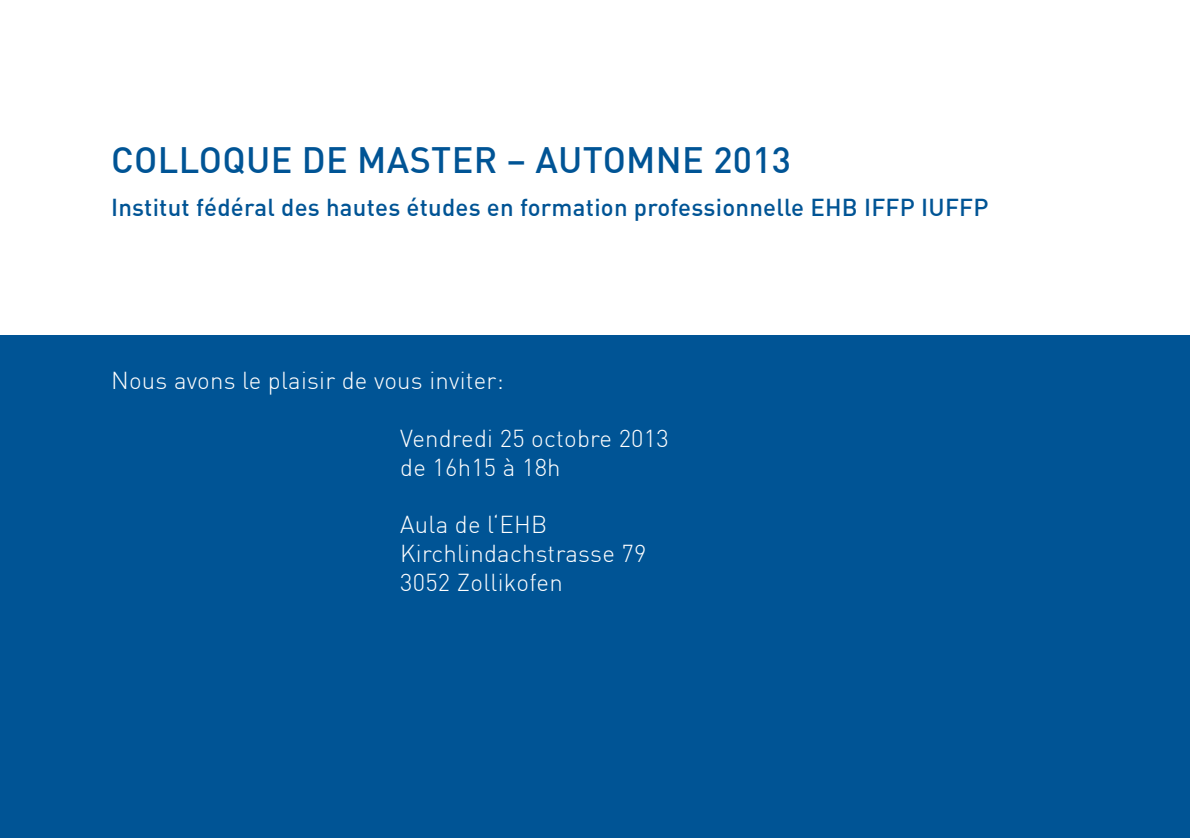
<style>
.page{position:relative;width:1190px;height:838px;background:#fff}
.page>*{position:absolute;margin:0;border:0;box-sizing:border-box;transform-origin:0 0}
.t1{font:500 36px "DIN";letter-spacing:.01em;color:#005495}
.t2{font:300 24px/28.8px "DIN";letter-spacing:.01em;color:#fff}
.t3{font:500 24px "DIN";letter-spacing:.01em;color:#005495}
</style>
<div class="page">
<div style="left:0;top:335px;width:1190px;height:503px;background:#005495"></div>
<h1 class="t1" style="left:111px;top:137px;width:682px">COLLOQUE DE MASTER – AUTOMNE 2013</h1>
<p class="t3" style="left:111px;top:192px;width:879px">Institut fédéral des hautes études en formation professionnelle EHB IFFP IUFFP</p>
<p class="t2" style="left:111px;top:366px;width:394px">Nous avons le plaisir de vous inviter:</p>
<p class="t2" style="left:400px;top:424px;width:270px">Vendredi 25 octobre 2013 de 16h15 à 18h</p>
<p class="t2" style="left:400px;top:510px;width:248px">Aula de l‘EHB<br>Kirchlindachstrasse 79<br>3052 Zollikofen</p>
</div>
